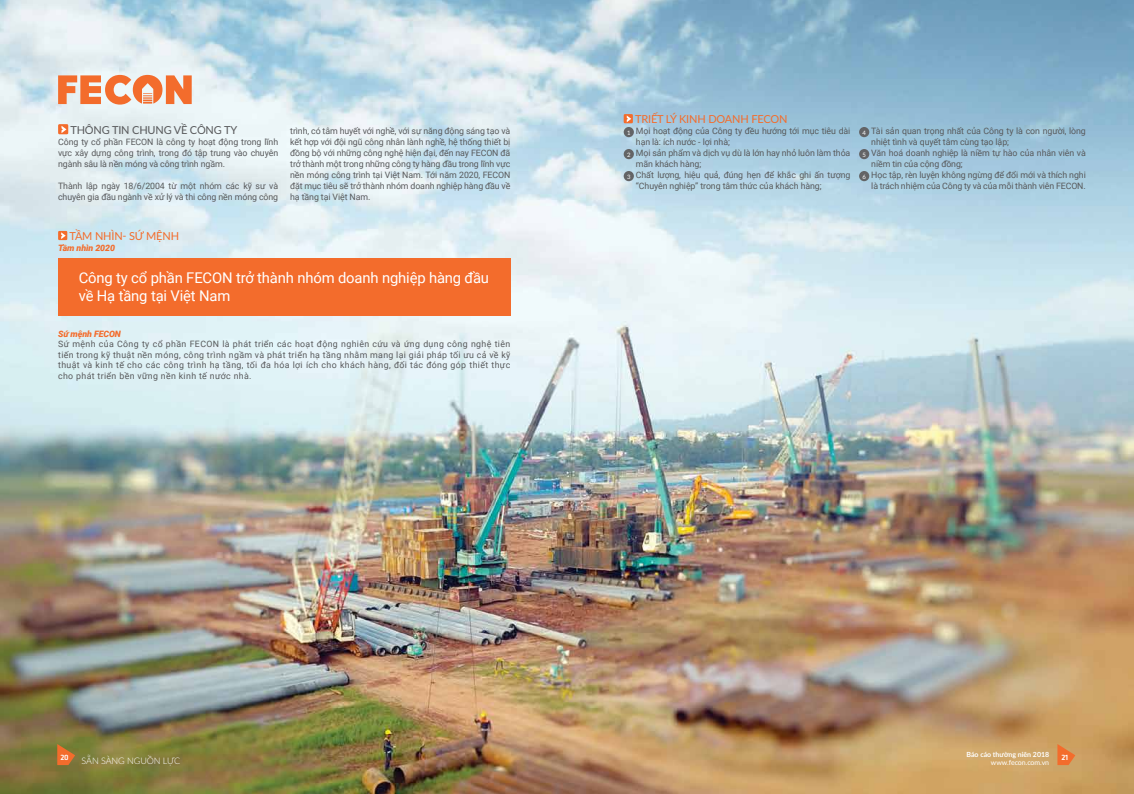
<style>
.page{position:relative;width:1134px;height:794px;background:#fff}
.page>*{position:absolute;margin:0;border:0;box-sizing:border-box;transform-origin:0 0}
.t1{font:14.8px/17.8px "Roboto";letter-spacing:-.01em;color:#fff}
.t2{font:11px "Lato";letter-spacing:-.015em;color:#f36c2c}
.t3{font:11px "Lato";letter-spacing:-.015em;color:#58595b}
.t4{font:300 9px "Lato";letter-spacing:-.01em;color:#fff}
.t5{font:8.8px/11px "Roboto";letter-spacing:-.01em;color:#58595b;text-align:justify}
.t6{font:italic 900 8.8px "Roboto";letter-spacing:-.01em;color:#f36c2c}
.t7{font:8px "UTM Facebook K&T";color:#fff}
.t8{font:700 7px "Lato";color:#fff}
.t9{font:7px "Lato";letter-spacing:-.005em;color:#fff}
.s1{font-family:"Lato";font-size:6px;color:#fff}
</style>
<div class="page">
<img style="left:0;top:0;width:1134px;height:794px">
<div style="left:58px;top:258px;width:452px;height:58px;background:#f36c2c"></div>
<div style="left:58px;top:231px;width:9px;height:9px;background:#f36c2c"></div>
<svg style="left:61px;top:232px;width:5px;height:7px"></svg>
<svg style="left:624px;top:114px;width:9px;height:9px"></svg>
<svg style="left:627px;top:115px;width:4px;height:7px"></svg>
<div style="left:624px;top:127px;width:10px;height:10px;background:#636466;border-radius:50%"></div>
<div style="left:624px;top:149px;width:10px;height:10px;background:#636466;border-radius:50%"></div>
<div style="left:624px;top:171px;width:10px;height:10px;background:#636466;border-radius:50%"></div>
<svg style="left:58px;top:124px;width:10px;height:10px"></svg>
<svg style="left:62px;top:126px;width:4px;height:7px"></svg>
<svg style="left:58px;top:75px;width:134px;height:30px;background:#f0a079"></svg>
<div style="left:859px;top:127px;width:10px;height:10px;background:#636466;border-radius:50%"></div>
<div style="left:859px;top:149px;width:10px;height:10px;background:#636466;border-radius:50%"></div>
<div style="left:859px;top:171px;width:10px;height:10px;background:#636466;border-radius:50%"></div>
<svg style="left:57px;top:744px;width:18px;height:21px"></svg>
<svg style="left:1057px;top:744px;width:18px;height:21px"></svg>
<p class="t3" style="left:70px;top:122px;width:71px">THÔNGTI N CHU</p>
<p class="t3" style="left:155px;top:122px;width:83px">NG VỀ CÔNG TY</p>
<p class="t5" style="left:58px;top:136px;width:222px">Công ty cổ phần FECON là công ty hoạt động trong lĩnh vực xây dựng công trình, trong đó tập trung vào chuyên ngành sâu là nền móng và công trình ngầm.</p>
<p class="t5" style="left:58px;top:180px;width:222px">Thành lập ngày 18/6/2004 từ một nhóm các kỹ sư và chuyên gia đầu ngành về xử lý và thi công nền móng công</p>
<p class="t2" style="left:635px;top:112px;width:154px">Triết lý kin h doan h FECO N</p>
<p class="t5" style="left:627px;top:125px;width:225px"><span class="s1">1</span> Mọi hoạt động của Công ty đều hướng tới mục tiêu dài</p>
<p class="t5" style="left:636px;top:136px;width:95px">hạn là: ích nước - lợi nhà;</p>
<p class="t5" style="left:627px;top:147px;width:225px"><span class="s1">2</span> Mọi sản phẩm và dịch vụ dù là lớn hay nhỏ luôn làm thỏa</p>
<p class="t5" style="left:636px;top:158px;width:67px">mãn khách hàng;</p>
<p class="t5" style="left:627px;top:169px;width:225px"><span class="s1">3</span> Chất lượng, hiệu quả, đúng hẹn để khắc ghi ấn tượng</p>
<p class="t5" style="left:636px;top:180px;width:187px">“Chuyên nghiệp” trong tâm thức của khách hàng;</p>
<p class="t5" style="left:290px;top:125px;width:222px">trình, có tâm huyết với nghề, với sự năng động sáng tạo và kết hợp với đội ngũ công nhân lành nghề, hệ thống thiết bị đồng bộ với những công nghệ hiện đại, đến nay FECON đã trở thành một trong những công ty hàng đầu trong lĩnh vực nền móng công trình tại Việt Nam. Tới năm 2020, FECON đặt mục tiêu sẽ trở thành nhóm doanh nghiệp hàng đầu về hạ tầng tại Việt Nam.</p>
<p class="t5" style="left:862px;top:125px;width:225px"><span class="s1">4</span> Tài sản quan trọng nhất của Công ty là con người, lòng</p>
<p class="t5" style="left:871px;top:136px;width:139px">nhiệt tình và quyết tâm cùng tạo lập;</p>
<p class="t5" style="left:862px;top:147px;width:225px"><span class="s1">5</span> Văn hoá doanh nghiệp là niềm tự hào của nhân viên và</p>
<p class="t5" style="left:871px;top:158px;width:93px">niềm tin của cộng đồng;</p>
<p class="t5" style="left:862px;top:169px;width:225px"><span class="s1">6</span> Học tập, rèn luyện không ngừng để đổi mới và thích nghi</p>
<p class="t5" style="left:871px;top:180px;width:216px">là trách nhiệm của Công ty và của mỗi thành viên FECON.</p>
<p class="t2" style="left:69px;top:228px;width:109px">TẦM NHÌN- SỨ M ỆNH</p>
<p class="t6" style="left:58px;top:241px;width:58px">Tầm nhìn 2020</p>
<h1 class="t1" style="left:79px;top:268px;width:412px">Công ty cổ phần FECON trở thành nhóm doanh nghiệp hàng đầu về Hạ tầng tại Việt Nam</h1>
<p class="t6" style="left:58px;top:327px;width:64px">Sứ mệnh FECON</p>
<p class="t5" style="left:58px;top:338px;width:454px;line-height:10.6px">Sứ mệnh của Công ty cổ phần FECON là phát triển các hoạt động nghiên cứu và ứng dụng công nghệ tiên tiến trong kỹ thuật nền móng, công trình ngầm và phát triển hạ tầng nhằm mang lại giải pháp tối ưu cả về kỹ thuật và kinh tế cho các công trình hạ tầng, tối đa hóa lợi ích cho khách hàng, đối tác đóng góp thiết thực cho phát triển bền vững nền kinh tế nước nhà.</p>
<p class="t8" style="left:966px;top:749px;width:84px">Báo cáo thường niên 2018</p>
<p class="t4" style="left:82px;top:754px;width:100px">SẴN SÀNG NGUỒN LỰC</p>
<p class="t9" style="left:991px;top:757px;width:60px">www.fecon.com.vn</p>
<p class="t7" style="left:60px;top:752px;width:10px">20</p>
<p class="t7" style="left:1061px;top:752px;width:8px">21</p>
</div>
